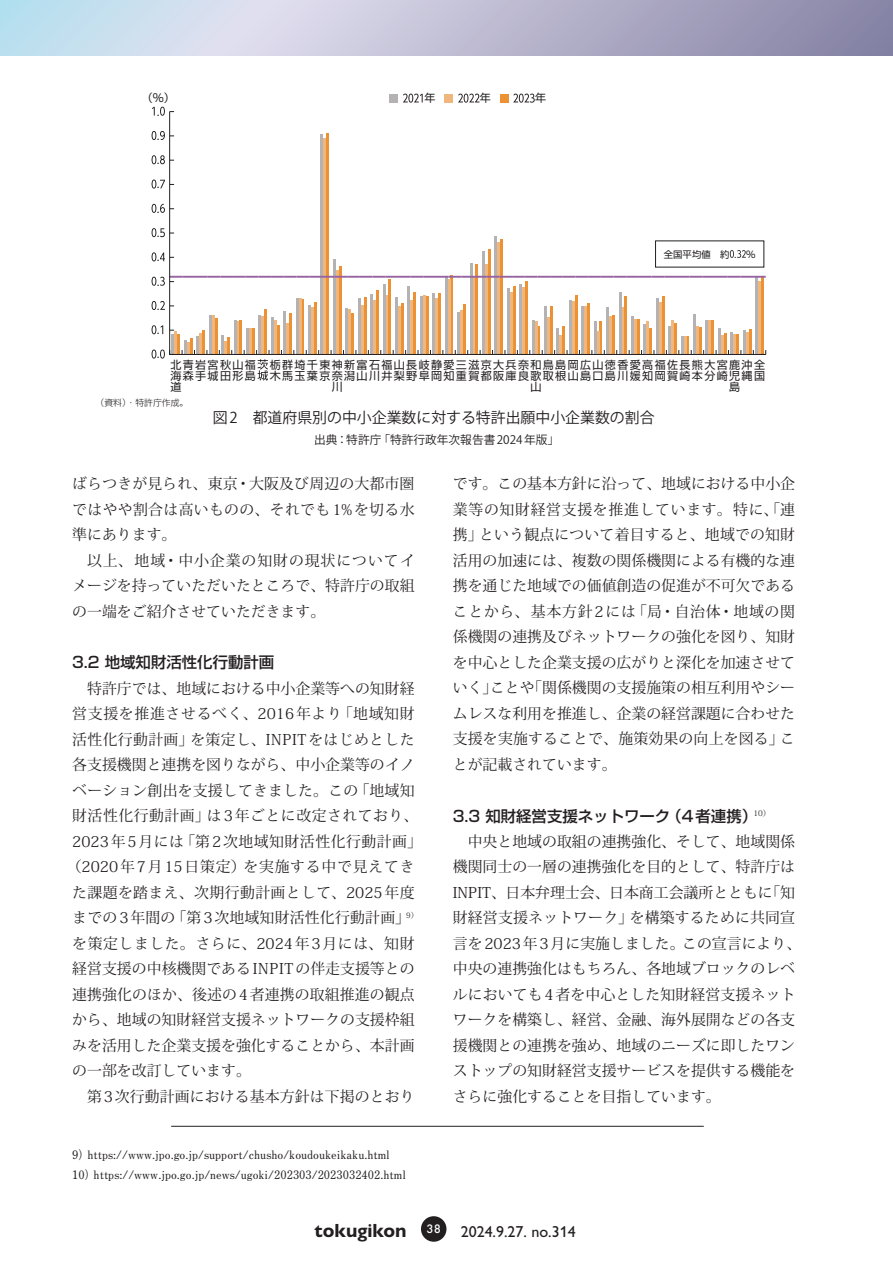
<style>
.page{position:relative;width:893px;height:1263px;background:#fff}
.page>*{position:absolute;margin:0;border:0;box-sizing:border-box;transform-origin:0 0}
.t1{font:500 15.9px "Gill Sans Nova";color:#231f20}
.t2{font:500 15.45px "Shin Go Pro";color:#231f20}
.t3{font:14.85px/25.5px "Koz Min Pro";color:#231f20}
.t4{font:14.85px "Koz Min Pro";letter-spacing:.025em;color:#231f20}
.t5{font:14.85px "Koz Min Pro";letter-spacing:.035em;color:#231f20}
.t6{font:14.85px "Koz Go Pro";color:#231f20}
.t7{font:14.85px "Koz Min Pro";letter-spacing:.05em;color:#231f20}
.t8{font:14.85px "Koz Min Pro";letter-spacing:.045em;color:#231f20}
.t9{font:14.85px "Koz Min Pro";letter-spacing:.03em;color:#231f20}
.t10{font:700 11.7px/19.4px "Futo Min A101 Pro";color:#231f20}
.t11{font:11.7px "Koz Go Pro";color:#231f20}
.t12{font:11.1px/24.3px "Shin Go Pro";letter-spacing:.125em;color:#231f20}
.t13{font:9.45px "Shin Go Pro";color:#231f20}
.t14{font:300 8.85px "Shin Go Pro";color:#231f20}
.s1{font-weight:700;font-size:19.2px}
</style>
<div class="page">
<div style="left:421px;top:1216px;width:25px;height:26px;background:#231f20;border-radius:50%"></div>
<svg style="left:0;top:0;width:892px;height:55px;background:#b9bdd3"></svg>
<svg style="left:169px;top:111px;width:597px;height:244px"></svg>
<svg style="left:679px;top:336px;width:13px;height:18px"></svg>
<svg style="left:219px;top:341px;width:13px;height:13px"></svg>
<svg style="left:182px;top:342px;width:13px;height:12px"></svg>
<svg style="left:761px;top:350px;width:5px;height:5px"></svg>
<div style="left:389px;top:94px;width:9px;height:9px;background:#b4b2b2"></div>
<div style="left:500px;top:94px;width:8px;height:9px;background:#ec9134"></div>
<div style="left:444px;top:94px;width:9px;height:9px;background:#efb77d"></div>
<svg style="left:152px;top:349px;width:22px;height:10px"></svg>
<svg style="left:152px;top:107px;width:22px;height:9px"></svg>
<svg style="left:152px;top:131px;width:22px;height:9px"></svg>
<svg style="left:152px;top:155px;width:22px;height:9px"></svg>
<svg style="left:152px;top:180px;width:22px;height:9px"></svg>
<svg style="left:152px;top:204px;width:22px;height:9px"></svg>
<svg style="left:152px;top:228px;width:22px;height:9px"></svg>
<svg style="left:152px;top:252px;width:22px;height:9px"></svg>
<svg style="left:152px;top:276px;width:614px;height:10px"></svg>
<svg style="left:152px;top:301px;width:22px;height:9px"></svg>
<svg style="left:152px;top:325px;width:11px;height:9px"></svg>
<svg style="left:256px;top:350px;width:14px;height:31px"></svg>
<svg style="left:730px;top:250px;width:16px;height:8px"></svg>
<svg style="left:513px;top:94px;width:22px;height:9px"></svg>
<svg style="left:458px;top:94px;width:21px;height:9px"></svg>
<svg style="left:403px;top:94px;width:20px;height:9px"></svg>
<hr style="left:171px;top:1126px;width:533px;height:1px;background:#231f20">
<p class="t12" style="left:142px;top:84px;width:35px">（％）</p>
<p class="t12" style="left:157px;top:98px;width:4px;text-align:justify">. . . . . . . . . .</p>
<p class="t12" style="left:157px;top:341px;width:4px">.</p>
<p class="t12" style="left:170px;top:352px;width:87px;line-height:22px">北青岩宮秋山福道</p>
<p class="t12" style="left:170px;top:362px;width:87px">海森手城田形島</p>
<p class="t14" style="left:96px;top:396px;width:94px">（資料）・特許庁作成。</p>
<p class="t12" style="left:425px;top:85px;width:13px">年</p>
<p class="t12" style="left:480px;top:85px;width:13px">年</p>
<p class="t12" style="left:535px;top:85px;width:13px">年</p>
<p class="t13" style="left:664px;top:246px;width:93px">全国平均値　約 . ％</p>
<p class="t12" style="left:729px;top:352px;width:37px;line-height:22px;text-indent:-459px">栃群埼千東神新富石福山長岐静愛三滋京大兵奈和鳥島岡広山徳香愛高福佐長熊大宮鹿沖全島</p>
<p class="t12" style="left:270px;top:362px;width:497px">木馬玉葉京奈潟山川井梨野阜岡知重賀都阪庫良歌取根山島口島川媛知岡賀崎本分崎児縄国</p>
<p class="t12" style="left:332px;top:373px;width:13px">川</p>
<p class="t12" style="left:530px;top:373px;width:13px">山</p>
<p class="t6" style="left:213px;top:408px;width:443px">図 2　都道府県別の中小企業数に対する特許出願中小企業数の割合</p>
<p class="t11" style="left:314px;top:432px;width:247px">出典：特許庁「特許行政年次報告書 2024 年版」</p>
<p class="t3" style="left:72px;top:471px;width:344px">ばらつきが見られ、東京・大阪及び周辺の大都市圏ではやや割合は高いものの、それでも 1%を切る水準にあります。<br>　以上、地域・中小企業の知財の現状についてイメージを持っていただいたところで、特許庁の取組の一端をご紹介させていただきます。</p>
<p class="t2" style="left:72px;top:650px;width:204px">3.2 地域知財活性化行動計画</p>
<p class="t3" style="left:72px;top:675px;width:344px">　特許庁では、地域における中小企業等への知財経</p>
<p class="t8" style="left:72px;top:703px;width:344px">営支援を推進させるべく、2016年より「地域知財</p>
<p class="t4" style="left:72px;top:728px;width:344px">活性化行動計画」を策定し、INPITをはじめとした</p>
<p class="t3" style="left:72px;top:751px;width:344px">各支援機関と連携を図りながら、中小企業等のイノ</p>
<p class="t3" style="left:72px;top:777px;width:344px">ベーション創出を支援してきました。この「地域知</p>
<p class="t9" style="left:72px;top:805px;width:347px">財活性化行動計画」は 3年ごとに改定されており、</p>
<p class="t5" style="left:72px;top:830px;width:351px">2023年5月には「第2次地域知財活性化行動計画」</p>
<p class="t7" style="left:67px;top:856px;width:349px">（2020年7月15日策定）を実施する中で見えてき</p>
<p class="t4" style="left:72px;top:882px;width:344px">た課題を踏まえ、次期行動計画として、2025年度</p>
<p class="t3" style="left:72px;top:904px;width:348px">までの3年間の「第3次地域知財活性化行動計画」<sup>9）</sup></p>
<p class="t5" style="left:72px;top:933px;width:344px">を策定しました。さらに、2024年3月には、知財</p>
<p class="t3" style="left:72px;top:955px;width:344px">経営支援の中核機関であるINPITの伴走支援等との</p>
<p class="t3" style="left:72px;top:981px;width:344px">連携強化のほか、後述の4者連携の取組推進の観点</p>
<p class="t3" style="left:72px;top:1006px;width:344px">から、地域の知財経営支援ネットワークの支援枠組</p>
<p class="t3" style="left:72px;top:1032px;width:344px">みを活用した企業支援を強化することから、本計画</p>
<p class="t3" style="left:72px;top:1057px;width:180px">の一部を改訂しています。</p>
<p class="t3" style="left:72px;top:1083px;width:344px">　第3次行動計画における基本方針は下掲のとおり</p>
<p class="t10" style="left:72px;top:1144px;width:335px">9）https://www.jpo.go.jp/support/chusho/koudoukeikaku.html<br>10）https://www.jpo.go.jp/news/ugoki/202303/2023032402.html</p>
<p class="t3" style="left:453px;top:471px;width:344px;text-align:justify">です。この基本方針に沿って、地域における中小企業等の知財経営支援を推進しています。特に、「連携」という観点について着目すると、地域での知財活用の加速には、複数の関係機関による有機的な連携を通じた地域での価値創造の促進が不可欠であることから、基本方針2には「局・自治体・地域の関係機関の連携及びネットワークの強化を図り、知財を中心とした企業支援の広がりと深化を加速させていく」ことや「関係機関の支援施策の相互利用やシームレスな利用を推進し、企業の経営課題に合わせた支援を実施することで、施策効果の向上を図る」ことが記載されています。</p>
<p class="t2" style="left:453px;top:803px;width:319px">3.3 知財経営支援ネットワーク（4者連携）<sup>10）</sup></p>
<p class="t3" style="left:453px;top:828px;width:350px">　中央と地域の取組の連携強化、そして、地域関係機関同士の一層の連携強化を目的として、特許庁は<br>INPIT、日本弁理士会、日本商工会議所とともに「知財経営支援ネットワーク」を構築するために共同宣言を2023年3月に実施しました。この宣言により、中央の連携強化はもちろん、各地域ブロックのレベルにおいても4者を中心とした知財経営支援ネットワークを構築し、経営、金融、海外展開などの各支援機関との連携を強め、地域のニーズに即したワンストップの知財経営支援サービスを提供する機能をさらに強化することを目指しています。</p>
<p class="t1" style="left:315px;top:1221px;width:263px"><span class="s1">tokugikon</span> <sup>38</sup> 2024.9.27. no.314</p>
</div>
